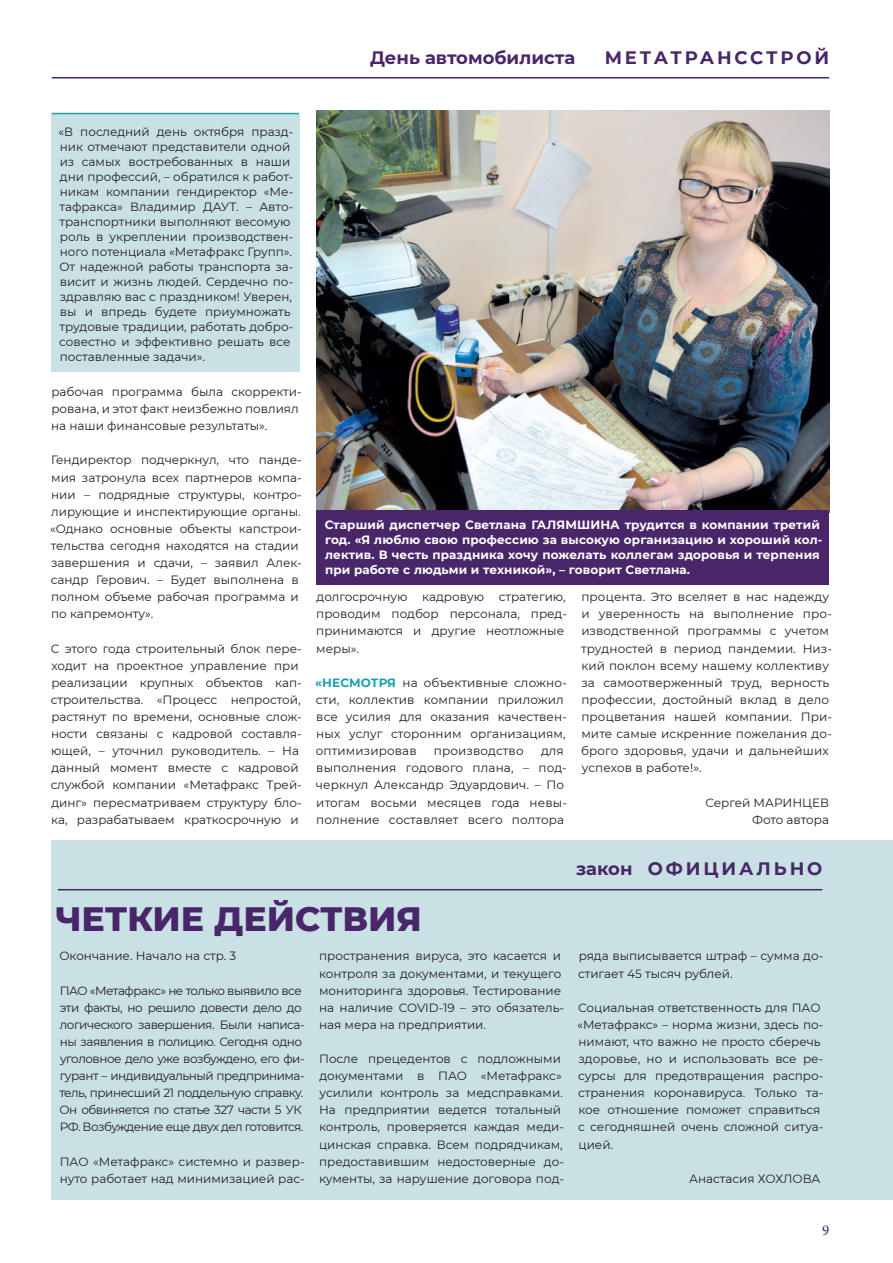
<style>
.page{position:relative;width:893px;height:1263px;background:#fff}
.page>*{position:absolute;margin:0;border:0;box-sizing:border-box;transform-origin:0 0}
.t1{font:800 34.5px "Montserrat";color:#492669}
.t2{font:700 18px "Montserrat";letter-spacing:.145em;color:#492669}
.t3{font:700 18px "Montserrat";color:#492669}
.t4{font:15px "Minion Pro";color:#492669}
.t5{font:12px/17.1px "Montserrat";color:#231f20}
.t6{font:12px/17.1px "Montserrat";letter-spacing:-.04em;color:#231f20}
.t7{font:700 12px/15px "Montserrat";letter-spacing:.01em;color:#fff}
.s1{font-weight:700;color:#1aa1a9}
</style>
<div class="page">
<hr style="left:52px;top:77px;width:777px;height:1px;background:#492669">
<img style="left:316px;top:111px;width:513px;height:399px">
<div style="left:316px;top:510px;width:513px;height:74px;background:#492669"></div>
<div style="left:51px;top:114px;width:248px;height:257px;background:#c9e1e4"></div>
<hr style="left:52px;top:113px;width:247px;height:1px;background:#1aa1a9">
<div style="left:51px;top:841px;width:842px;height:359px;background:#c9e1e4"></div>
<hr style="left:58px;top:889px;width:764px;height:1px;background:#492669">
<h2 class="t3" style="left:370px;top:45px;width:207px">День автомобилиста</h2>
<h2 class="t2" style="left:605px;top:45px;width:223px">МЕТАТРАНССТР ОЙ</h2>
<p class="t5" style="left:59px;top:123px;width:236px;line-height:15px">«В последний день октября празд&shy;ник отмечают представители одной из самых востребованных в наши дни профессий, – обратился к работ&shy;никам компании гендиректор «Ме&shy;тафракса» Владимир ДАУТ. – Авто&shy;транспортники выполняют весомую роль в укреплении производствен&shy;ного потенциала «Метафракс Групп».<br>От надежной работы транспорта за&shy;висит и жизнь людей. Сердечно по&shy;здравляю вас с праздником! Уверен, вы и впредь будете приумножать трудовые традиции, работать добро&shy;совестно и эффективно решать все поставленные задачи».</p>
<p class="t5" style="left:51px;top:383px;width:252px">рабочая программа была скорректи&shy;рована, и этот факт неизбежно повлиял на наши финансовые результаты».</p>
<p class="t5" style="left:50px;top:451px;width:253px">Гендиректор подчеркнул, что панде&shy;мия затронула всех партнеров компа&shy;нии – подрядные структуры, контро&shy;лирующие и инспектирующие органы. «Однако основные объекты капстрои&shy;тельства сегодня находятся на стадии завершения и сдачи, – заявил Алек&shy;сандр Герович. – Будет выполнена в полном объеме рабочая программа и по капремонту».</p>
<p class="t5" style="left:51px;top:639px;width:253px">С этого года строительный блок пере&shy;ходит на проектное управление при реализации крупных объектов кап&shy;строительства. «Процесс непростой, растянут по времени, основные слож&shy;ности связаны с кадровой составля&shy;ющей, – уточнил руководитель. – На данный момент вместе с кадровой службой компании «Метафракс Трей&shy;динг» пересматриваем структуру бло&shy;ка, разрабатываем краткосрочную и</p>
<p class="t7" style="left:325px;top:517px;width:499px">Старший диспетчер Светлана ГАЛЯМШИНА трудится в компании третий год. «Я люблю свою профессию за высокую организацию и хороший кол&shy;лектив. В честь праздника хочу пожелать коллегам здоровья и терпения при работе с людьми и техникой», – говорит Светлана.</p>
<p class="t5" style="left:316px;top:588px;width:252px">долгосрочную кадровую стратегию, проводим подбор персонала, пред&shy;принимаются и другие неотложные меры».</p>
<p class="t5" style="left:315px;top:673px;width:253px"><span class="s1">«НЕСМОТРЯ</span> на объективные сложно&shy;сти, коллектив компании приложил все усилия для оказания качествен&shy;ных услуг сторонним организациям, оптимизировав</p>
<p class="t5" style="left:434px;top:742px;width:91px">производство</p>
<p class="t5" style="left:316px;top:742px;width:253px;text-indent:225px">для выполнения годового плана, – под&shy;черкнул Александр Эдуардович. – По итогам восьми месяцев года невы&shy;полнение составляет всего полтора</p>
<p class="t5" style="left:581px;top:588px;width:252px">процента. Это вселяет в нас надежду и уверенность на выполнение про&shy;изводственной программы с учетом трудностей в период пандемии. Низ&shy;кий поклон всему нашему коллективу за самоотверженный труд, верность профессии, достойный вклад в дело процветания нашей компании. При&shy;мите самые искренние пожелания до&shy;брого здоровья, удачи и дальнейших успехов в работе!».</p>
<p class="t5" style="left:705px;top:793px;width:125px;text-align:right">Сергей МАРИНЦЕВ<br>Фото автора</p>
<h2 class="t2" style="left:576px;top:856px;width:248px">закон ОФИЦИАЛЬНО</h2>
<h1 class="t1" style="left:55px;top:893px;width:368px">Четкие действия</h1>
<p class="t5" style="left:59px;top:947px;width:178px">Окончание. Начало на стр. 3</p>
<p class="t6" style="left:59px;top:981px;width:247px">ПАО «Метафракс» не только выявило все эти факты, но решило довести дело до логического завершения. Были написа&shy;ны заявления в полицию. Сегодня одно уголовное дело уже возбуждено, его фи&shy;гурант – индивидуальный предпринима&shy;тель, принесший 21 поддельную справку.<br>Он обвиняется по статье 327 части 5 УК РФ. Возбуждение еще двух дел готовится.</p>
<p class="t5" style="left:60px;top:1152px;width:246px">ПАО «Метафракс» системно и развер&shy;нуто работает над минимизацией рас-</p>
<p class="t5" style="left:319px;top:947px;width:246px">пространения вируса, это касается и контроля за документами, и текущего мониторинга здоровья. Тестирование на наличие COVID-19 – это обязатель&shy;ная мера на предприятии.</p>
<p class="t5" style="left:319px;top:1050px;width:246px">После прецедентов с подложными документами в ПАО «Метафракс» усилили контроль за медсправками.<br>На предприятии ведется тотальный контроль, проверяется каждая меди&shy;цинская справка. Всем подрядчикам, предоставившим недостоверные до&shy;кументы, за нарушение договора под-</p>
<p class="t5" style="left:578px;top:947px;width:247px">ряда выписывается штраф – сумма до&shy;стигает 45 тысяч рублей.</p>
<p class="t5" style="left:577px;top:998px;width:248px">Социальная ответственность для ПАО «Метафракс» – норма жизни, здесь по&shy;нимают, что важно не просто сберечь здоровье, но и использовать все ре&shy;сурсы для предотвращения распро&shy;странения коронавируса. Только та&shy;кое отношение поможет справиться с сегодняшней очень сложной ситуа&shy;цией.</p>
<p class="t5" style="left:689px;top:1169px;width:133px">Анастасия ХОХЛОВА</p>
<p class="t4" style="left:822px;top:1220px;width:9px">9</p>
</div>
